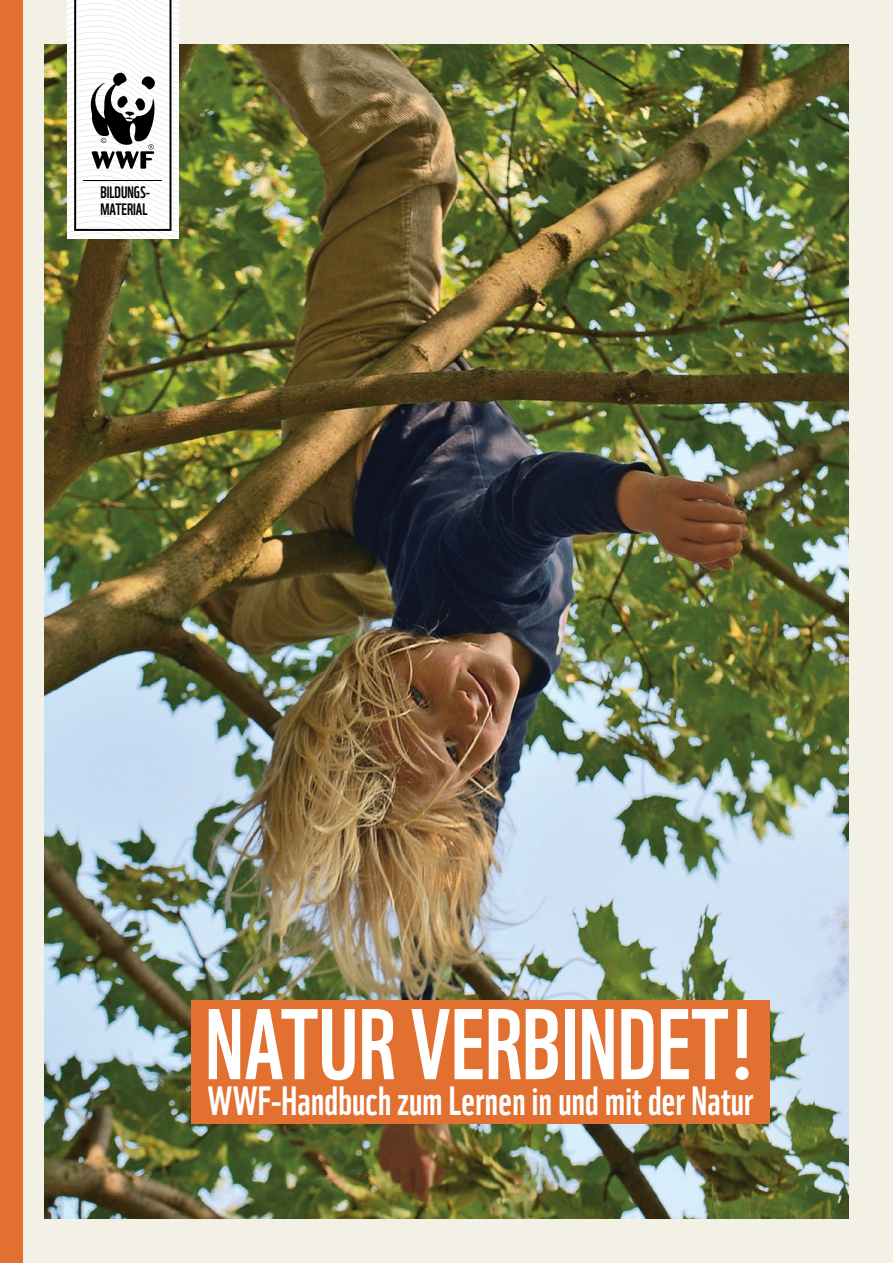
<style>
.page{position:relative;width:893px;height:1263px;background:#f3f1e5}
.page>*{position:absolute;margin:0;border:0;box-sizing:border-box;transform-origin:0 0}
.t1{font:97.35px "WWF";letter-spacing:.005em;color:#fff}
.t2{font:39.75px "WWF";letter-spacing:.005em;color:#fff}
.t3{font:16.2px/16.5px "WWF";color:#000}
</style>
<div class="page">
<img style="left:45px;top:45px;width:803px;height:1173px">
<svg style="left:67px;top:0;width:112px;height:238px"></svg>
<div style="left:0;top:0;width:22px;height:1263px;background:#e17031"></div>
<div style="left:191px;top:1000px;width:579px;height:124px;background:#e17031"></div>
<p class="t3" style="left:100px;top:183px;width:51px">BILDUNGS-<br>MATERIAL</p>
<h1 class="t1" style="left:205px;top:968px;width:552px">NATUR VERBINDET!</h1>
<p class="t2" style="left:208px;top:1070px;width:547px">WWF-Handbuch zum Lernen in und mit der Natur</p>
</div>
